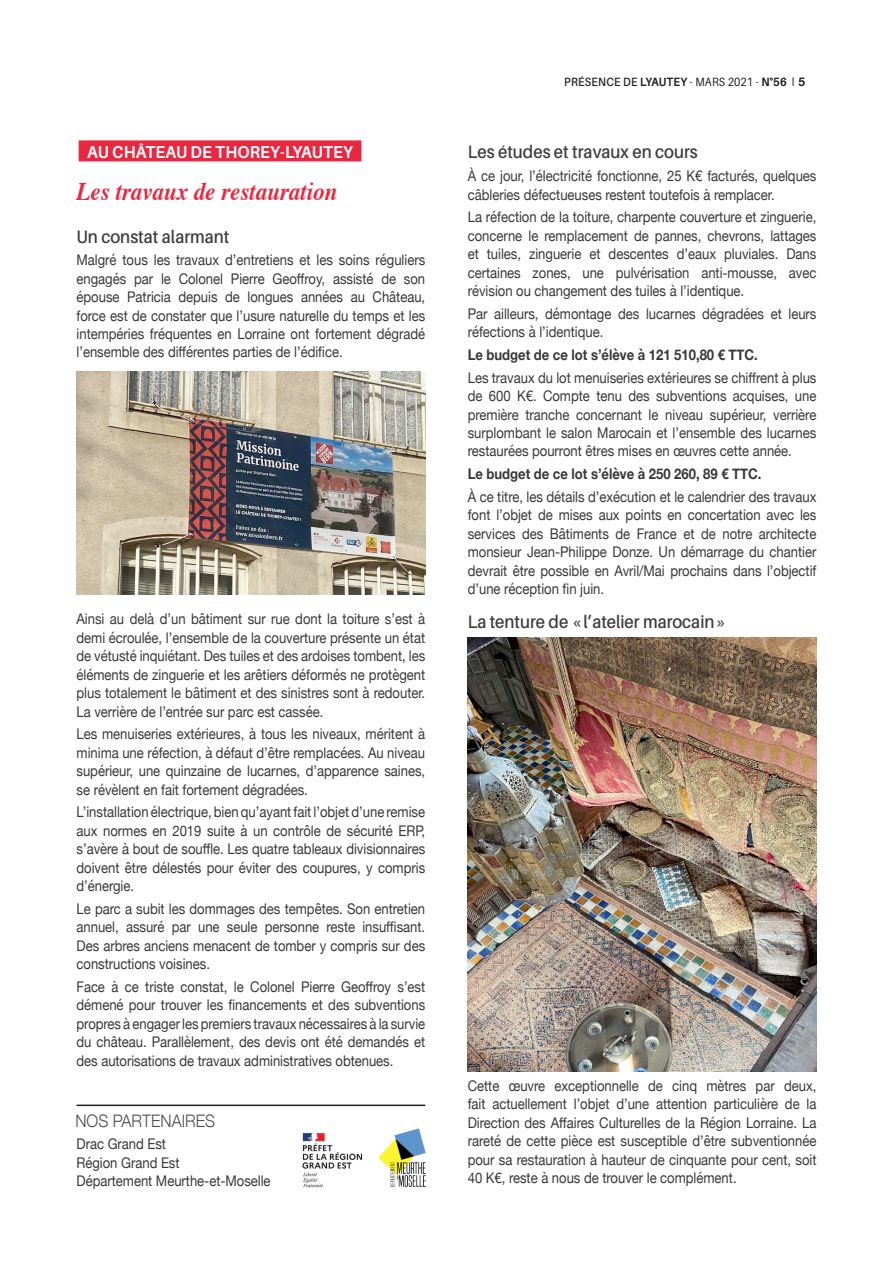
<style>
.page{position:relative;width:893px;height:1263px;background:#fff}
.page>*{position:absolute;margin:0;border:0;box-sizing:border-box;transform-origin:0 0}
.t1{font:italic 700 25.5px "Times";color:#e92741;scale:.9 1}
.t2{font:600 18px "Aileron";color:#3e3e3f;scale:.92 1}
.t3{font:700 17.25px "Aileron";letter-spacing:-.01em;color:#fff;scale:.92 1}
.t4{font:300 17.25px "Helvetica Neue";color:#4b4c4d;scale:.92 1}
.t5{font:14.7px/18.5px "Helvetica Neue";color:#383839;text-align:justify;scale:.89 1}
.t6{font:700 14.7px "Helvetica Neue";color:#383839;scale:.89 1}
.t7{font:700 12px "Aileron";letter-spacing:.01em;color:#231f20;scale:.9 1}
.s1{font-weight:600}
.s2{font-weight:400}
.s3{font-family:"Helvetica Neue"}
</style>
<div class="page">
<div style="left:79px;top:140px;width:282px;height:21px;background:#e92741"></div>
<img style="left:77px;top:371px;width:348px;height:223px">
<img style="left:468px;top:637px;width:348px;height:434px">
<img style="left:378px;top:1128px;width:48px;height:58px">
<img style="left:302px;top:1133px;width:61px;height:54px">
<hr style="left:77px;top:1104px;width:348px;height:2px;background:#231f20">
<p class="t3" style="left:87px;top:142px;width:76px">AU CHÂTEAU</p>
<p class="t3" style="left:191px;top:142px;width:51px">DE THOREY</p>
<p class="t3" style="left:280px;top:142px;width:26px">-LYAUTEY</p>
<h1 class="t1" style="left:77px;top:167px;width:291px">Les travaux de restauration</h1>
<p class="t2" style="left:77px;top:226px;width:168px">Un constat alarmant</p>
<p class="t5" style="left:77px;top:252px;width:393px">Malgré tous les travaux d’entretiens et les soins réguliers engagés par le Colonel Pierre Geoffroy, assisté de son épouse Patricia depuis de longues années au Château, force est de constater que l’usure naturelle du temps et les intempéries fréquentes en Lorraine ont fortement dégradé l’ensemble des différentes parties de l’édifice.</p>
<p class="t5" style="left:77px;top:611px;width:393px">Ainsi au delà d’un bâtiment sur rue dont la toiture s’est à demi écroulée, l’ensemble de la couverture présente un état de vétusté inquiétant. Des tuiles et des ardoises tombent, les éléments de zinguerie et les arêtiers déformés ne protègent plus totalement le bâtiment et des sinistres sont à redouter.<br>La verrière de l’entrée sur parc est cassée.</p>
<p class="t5" style="left:77px;top:726px;width:393px">Les menuiseries extérieures, à tous les niveaux, méritent à minima une réfection, à défaut d’être remplacées. Au niveau supérieur, une quinzaine de lucarnes, d’apparence saines, se révèlent en fait fortement dégradées.</p>
<p class="t5" style="left:77px;top:804px;width:393px">L’installation électrique, bien qu’ayant fait l’objet d’une remise aux normes en 2019 suite à un contrôle de sécurité ERP, s’avère à bout de souffle. Les quatre tableaux divisionnaires doivent être délestés pour éviter des coupures, y compris d’énergie.</p>
<p class="t5" style="left:77px;top:900px;width:393px">Le parc a subit les dommages des tempêtes. Son entretien annuel, assuré par une seule personne reste insuffisant.<br>Des arbres anciens menacent de tomber y compris sur des constructions voisines.</p>
<p class="t5" style="left:77px;top:978px;width:393px">Face à ce triste constat, le Colonel Pierre Geoffroy s’est démené pour trouver les financements et des subventions propres à engager les premiers travaux nécessaires à la survie du château. Parallèlement, des devis ont été demandés et des autorisations de travaux administratives obtenues.</p>
<p class="t4" style="left:75px;top:1107px;width:153px">NOS PARTENAIRES</p>
<p class="t5" style="left:77px;top:1136px;width:220px;text-align:left">Drac Grand Est<br>Région Grand Est<br>Département Meurthe-et-Moselle</p>
<p class="t7" style="left:564px;top:75px;width:269px"><span class="s1">PRÉSENCE DE</span> LYAUTEY <span class="s2">- MARS 2021 -</span> N°56 <span class="s3">5</span></p>
<p class="t2" style="left:468px;top:142px;width:252px">Les études et travaux en cours</p>
<p class="t5" style="left:468px;top:168px;width:393px">À ce jour, l’électricité fonctionne, 25 K€ facturés, quelques câbleries défectueuses restent toutefois à remplacer.</p>
<p class="t5" style="left:468px;top:209px;width:393px">La réfection de la toiture, charpente couverture et zinguerie, concerne le remplacement de pannes, chevrons, lattages et tuiles, zinguerie et descentes d’eaux pluviales. Dans certaines zones, une pulvérisation anti-mousse, avec révision ou changement des tuiles à l’identique.</p>
<p class="t5" style="left:468px;top:305px;width:393px">Par ailleurs, démontage des lucarnes dégradées et leurs réfections à l’identique.</p>
<p class="t6" style="left:468px;top:343px;width:327px">Le budget de ce lot s’élève à 121 510,80 € TTC.</p>
<p class="t5" style="left:468px;top:369px;width:393px">Les travaux du lot menuiseries extérieures se chiffrent à plus de 600 K€. Compte tenu des subventions acquises, une première tranche concernant le niveau supérieur, verrière surplombant le salon Marocain et l’ensemble des lucarnes restaurées pourront êtres mises en œuvres cette année.</p>
<p class="t6" style="left:468px;top:462px;width:332px">Le budget de ce lot s’élève à 250 260, 89 € TTC.</p>
<p class="t5" style="left:468px;top:488px;width:393px">À ce titre, les détails d’exécution et le calendrier des travaux font l’objet de mises aux points en concertation avec les services des Bâtiments de France et de notre architecte monsieur Jean-Philippe Donze. Un démarrage du chantier devrait être possible en Avril/Mai prochains dans l’objectif d’une réception fin juin.</p>
<p class="t2" style="left:468px;top:612px;width:282px">La tenture de «l’atelier marocain»</p>
<p class="t5" style="left:468px;top:1077px;width:393px">Cette œuvre exceptionnelle de cinq mètres par deux, fait actuellement l’objet d’une attention particulière de la Direction des Affaires Culturelles de la Région Lorraine. La rareté de cette pièce est susceptible d’être subventionnée pour sa restauration à hauteur de cinquante pour cent, soit 40 K€, reste à nous de trouver le complément.</p>
</div>
